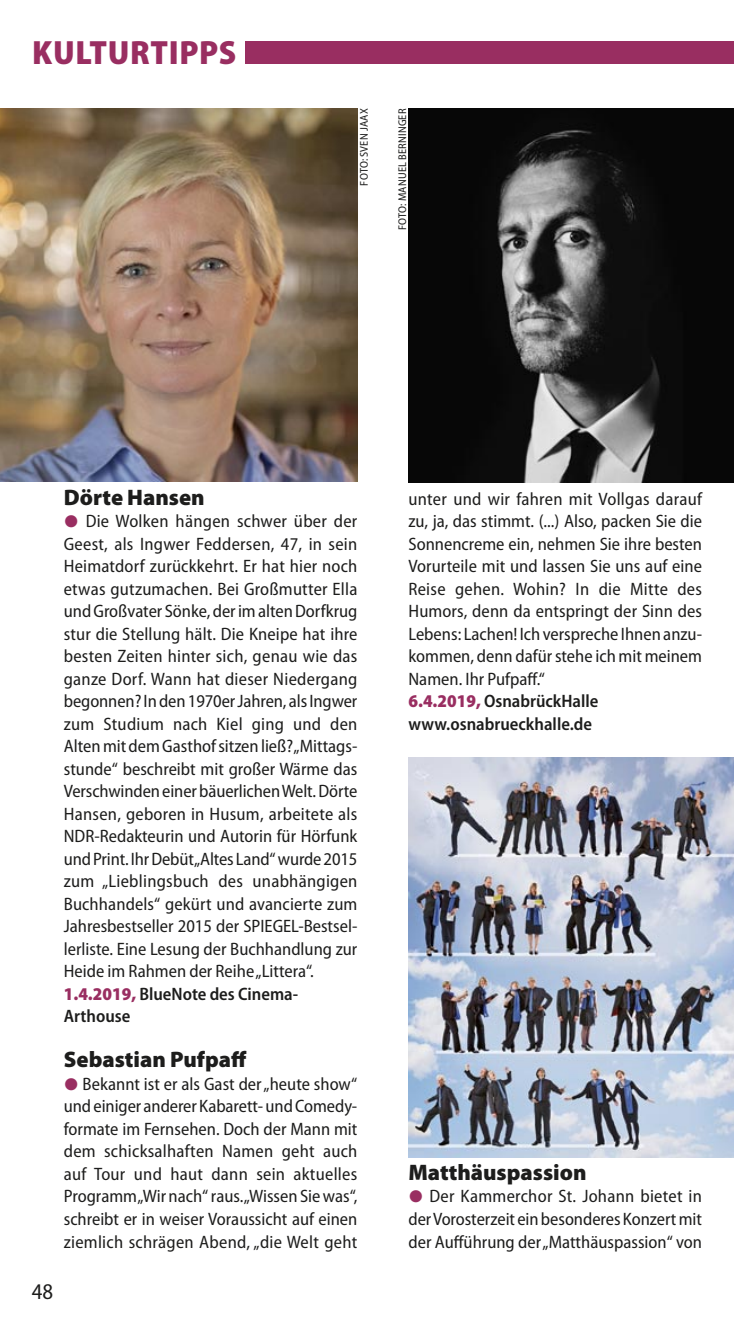
<style>
.page{position:relative;width:734px;height:1340px;background:#fff}
.page>*{position:absolute;margin:0;border:0;box-sizing:border-box;transform-origin:0 0}
.t1{font:900 semi-condensed 33.75px "Myriad Pro";letter-spacing:.02em;color:#992e61}
.t2{font:900 22.5px "Myriad Pro";color:#1d1d1c}
.t3{font:semi-condensed 22.5px "Myriad Pro";color:#1d1d1c}
.t4{font:semi-condensed 18px/22.5px "Myriad Pro";color:#1d1d1c;text-align:justify}
.t5{font:600 semi-condensed 18px/22.5px "Myriad Pro";color:#1d1d1c}
.t6{font:semi-condensed 11.25px "Myriad Pro";letter-spacing:.02em;color:#1d1d1c}
.s1{font-family:"Blickfang";font-stretch:normal;color:#992e61}
.s2{font-weight:900;color:#992e61}
</style>
<div class="page">
<div style="left:245px;top:41px;width:488px;height:23px;background:#992e61"></div>
<img style="left:408px;top:108px;width:325px;height:374px">
<img style="left:408px;top:757px;width:325px;height:400px">
<img style="left:0;top:108px;width:357px;height:373px">
<p class="t1" style="left:32px;top:32px;width:205px">KULTURTIPPS</p>
<p class="t6" style="left:360px;top:185px;width:78px;rotate:-90deg">FOTO: SVEN JAAX</p>
<p class="t6" style="left:398px;top:230px;width:123px;rotate:-90deg">FOTO: MANUEL BERNINGER</p>
<p class="t2" style="left:64px;top:484px;width:142px">Dörte Hansen</p>
<p class="t4" style="left:64px;top:511px;width:295px"><span class="s1">A</span> Die Wolken hängen schwer über der Geest, als Ingwer Feddersen, 47, in sein Heimatdorf zurückkehrt. Er hat hier noch etwas gutzumachen. Bei Großmutter Ella und Großvater Sönke, der im alten Dorfkrug stur die Stellung hält. Die Kneipe hat ihre besten Zeiten hinter sich, genau wie das ganze Dorf. Wann hat dieser Niedergang begonnen? In den 1970er Jahren, als Ingwer zum Studium nach Kiel ging und den Alten mit dem Gasthof sitzen ließ? „Mittags - stunde“ beschreibt mit großer Wärme das Verschwinden einer bäuerlichen Welt. Dörte Hansen, geboren in Husum, arbeitete als NDR-Redakteurin und Autorin für Hörfunk und Print. Ihr Debüt „Altes Land“ wurde 2015 zum „Lieblingsbuch des unabhängigen Buchhandels“ gekürt und avancierte zum Jahresbestseller 2015 der SPIEGEL-Bestsel&shy;lerliste. Eine Lesung der Buchhandlung zur Heide im Rahmen der Reihe „Littera“.</p>
<p class="t5" style="left:64px;top:984px;width:236px"><span class="s2">1.4.2019,</span> BlueNote des Cinema-<br>Arthouse</p>
<p class="t2" style="left:64px;top:1046px;width:184px">Sebastian Pufpaff</p>
<p class="t4" style="left:64px;top:1074px;width:295px"><span class="s1">A</span> Bekannt ist er als Gast der „heute show“ und einiger anderer Kabarett- und Comedy&shy;formate im Fernsehen. Doch der Mann mit dem schicksalhaften Namen geht auch auf Tour und haut dann sein aktuelles Programm „Wir nach“ raus. „Wissen Sie was“, schreibt er in weiser Voraussicht auf einen ziemlich schrägen Abend, „die Welt geht</p>
<p class="t3" style="left:32px;top:1283px;width:23px">48</p>
<p class="t4" style="left:408px;top:489px;width:295px">unter und wir fahren mit Vollgas darauf zu, ja, das stimmt. (...) Also, packen Sie die Sonnencreme ein, nehmen Sie ihre besten Vorurteile mit und lassen Sie uns auf eine Reise gehen. Wohin? In die Mitte des Humors, denn da entspringt der Sinn des Lebens: Lachen! Ich verspreche Ihnen anzu&shy;kommen, denn dafür stehe ich mit meinem Namen. Ihr Pufpaff.“</p>
<p class="t5" style="left:408px;top:691px;width:191px"><span class="s2">6.4.2019,</span> OsnabrückHalle</p>
<p class="t5" style="left:408px;top:714px;width:185px">www.osnabrueckhalle.de</p>
<p class="t2" style="left:408px;top:1159px;width:179px">Matthäuspassion</p>
<p class="t4" style="left:408px;top:1186px;width:295px"><span class="s1">A</span> Der Kammerchor St. Johann bietet in der Vorosterzeit ein besonderes Konzert mit der Aufführung der „Matthäuspassion“ von</p>
</div>
